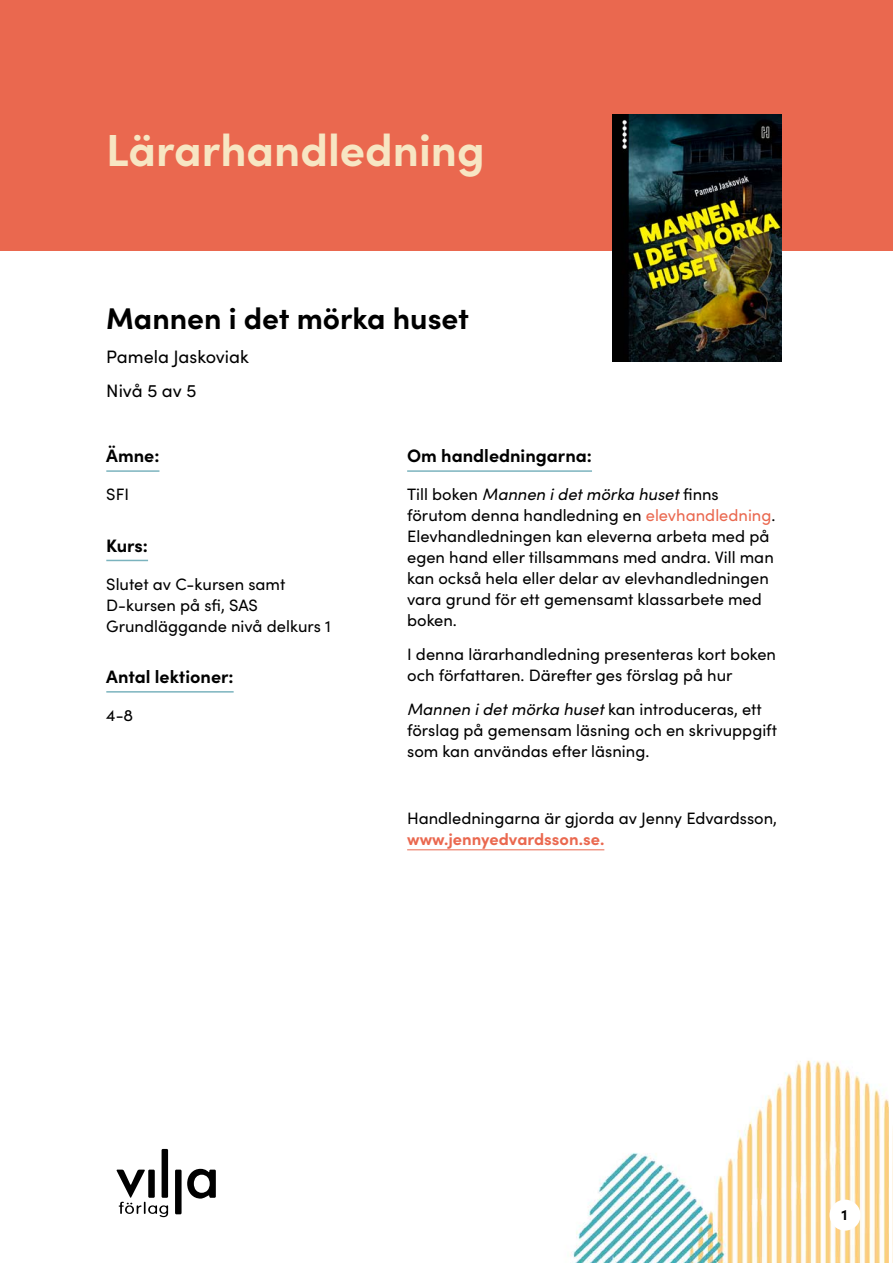
<style>
.page{position:relative;width:893px;height:1263px;background:#fff}
.page>*{position:absolute;margin:0;border:0;box-sizing:border-box;transform-origin:0 0}
.t1{font:700 45px "Sofia Pro";color:#f7e6c3}
.t2{font:700 30px "Sofia Pro";color:#000}
.t3{font:700 18px "Sofia Pro";color:#000}
.t4{font:18px/34.3px "Sofia Pro";color:#000}
.t5{font:16.5px/21px "Sofia Pro";color:#000}
.t6{font:700 16.5px "Sofia Pro";color:#ea684f}
.t7{font:700 15px "Sofia Pro";color:#000}
.s1{font-style:italic}
.s2{color:#ea684f}
</style>
<div class="page">
<img style="left:106px;top:251px;width:783px;height:1012px">
<hr style="left:106px;top:470px;width:53px;height:2px;background:#7bb3be">
<hr style="left:106px;top:560px;width:42px;height:1px;background:#7bb3be">
<hr style="left:106px;top:691px;width:128px;height:2px;background:#7bb3be">
<div style="left:0;top:0;width:893px;height:251px;background:#ea684f"></div>
<img style="left:612px;top:115px;width:169px;height:247px">
<hr style="left:407px;top:470px;width:185px;height:2px;background:#7bb3be">
<hr style="left:407px;top:849px;width:197px;height:1px;background:#ea684f">
<div style="left:830px;top:1199px;width:30px;height:31px;background:#fff;border-radius:50%"></div>
<img style="left:892px;top:1128px;width:1px;height:135px">
<div style="left:162px;top:1149px;width:6px;height:49px;background:#000"></div>
<div style="left:175px;top:1169px;width:7px;height:45px;background:#000"></div>
<svg style="left:187px;top:1169px;width:29px;height:29px"></svg>
<svg style="left:116px;top:1169px;width:52px;height:48px"></svg>
<h1 class="t1" style="left:106px;top:116px;width:380px">Lärarhandledning</h1>
<h2 class="t2" style="left:106px;top:295px;width:364px">Mannen i det mörka huset</h2>
<p class="t4" style="left:106px;top:338px;width:144px">Pamela Jaskoviak<br>Nivå 5 av 5</p>
<p class="t3" style="left:106px;top:442px;width:55px">Ämne:</p>
<p class="t5" style="left:106px;top:483px;width:24px">SFI</p>
<p class="t3" style="left:106px;top:531px;width:43px">Kurs:</p>
<p class="t5" style="left:106px;top:572px;width:226px">Slutet av C-kursen samt<br>D-kursen på sfi, SAS<br>Grundläggande nivå delkurs 1</p>
<p class="t3" style="left:106px;top:663px;width:129px">Antal lektioner:</p>
<p class="t5" style="left:106px;top:704px;width:29px">4-8</p>
<p class="t3" style="left:407px;top:442px;width:186px">Om handledningarna:</p>
<p class="t5" style="left:407px;top:483px;width:370px">Till boken <span class="s1">Mannen i det mörka huset</span> finns förutom denna handledning en <span class="s2">elevhandledning</span>.<br>Elevhandledningen kan eleverna arbeta med på egen hand eller tillsammans med andra. Vill man kan också hela eller delar av elevhandledningen vara grund för ett gemensamt klassarbete med boken.</p>
<p class="t5" style="left:407px;top:643px;width:370px">I denna lärarhandledning presenteras kort boken och författaren. Därefter ges förslag på hur</p>
<p class="t5" style="left:407px;top:698px;width:371px"><span class="s1">Mannen i det mörka huset</span> kan introduceras, ett förslag på gemensam läsning och en skrivuppgift som kan användas efter läsning.</p>
<p class="t5" style="left:407px;top:807px;width:371px">Handledningarna är gjorda av Jenny Edvardsson,</p>
<p class="t6" style="left:407px;top:827px;width:199px">www.jennyedvardsson.se.</p>
<p class="t7" style="left:842px;top:1204px;width:7px">1</p>
</div>
